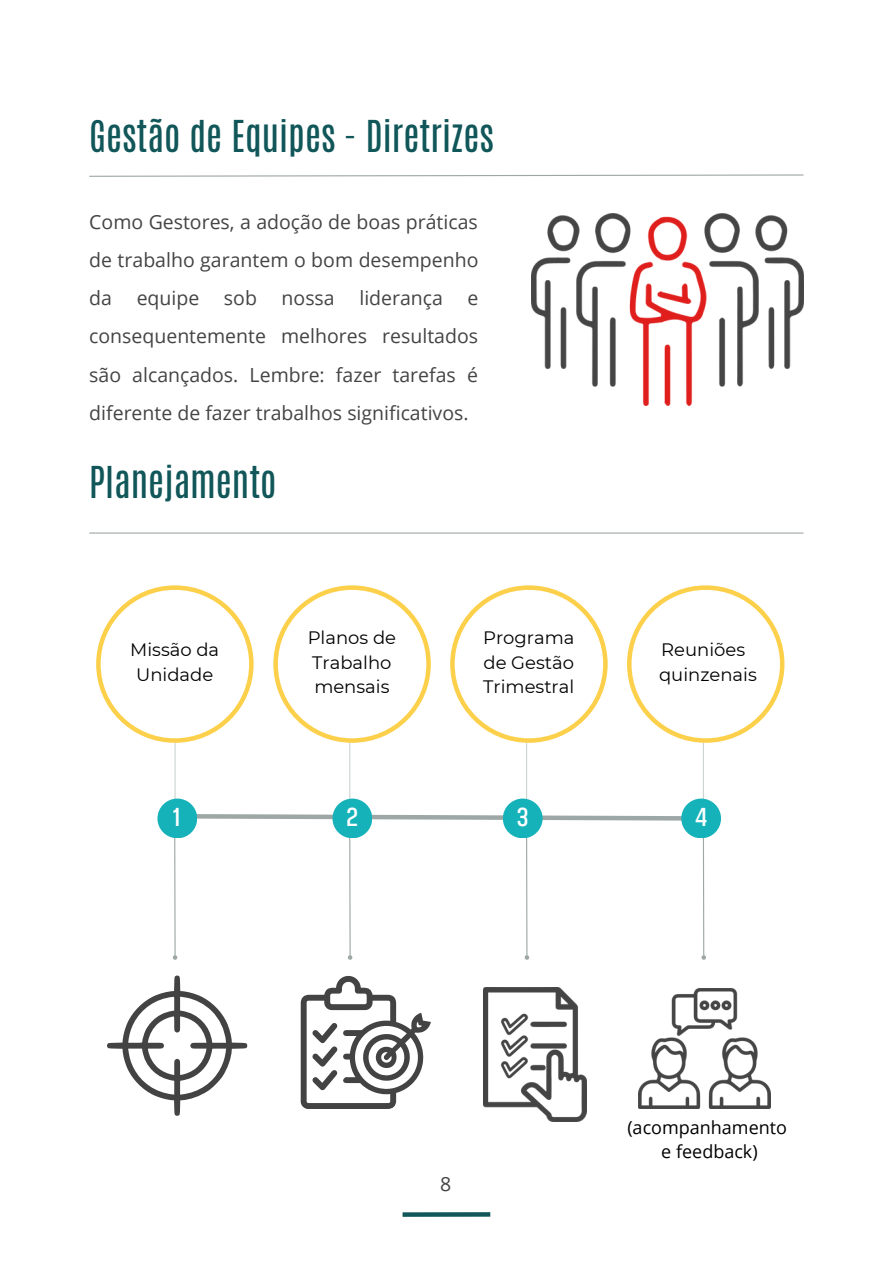
<style>
.page{position:relative;width:893px;height:1264px;background:#fff}
.page>*{position:absolute;margin:0;border:0;box-sizing:border-box;transform-origin:0 0}
.t1{font:36.75px "Antonio";color:#115659}
.t2{font:25.8px "Adirek Sans 500";color:#fff}
.t3{font:19.5px/38.2px "Open Sans";color:#444;text-align:justify}
.t4{font:18px/24.8px "Montserrat";color:#000}
.t5{font:18px/24.8px "Open Sans";color:#000;text-align:center}
</style>
<div class="page">
<svg style="left:89px;top:174px;width:715px;height:3px"></svg>
<hr style="left:89px;top:532px;width:714px;height:1px;background:#9da7a5">
<svg style="left:402px;top:1212px;width:88px;height:4px"></svg>
<svg style="left:196px;top:811px;width:486px;height:12px"></svg>
<hr style="left:174px;top:735px;width:2px;height:83px;background:#cbd4d2">
<hr style="left:349px;top:730px;width:1px;height:84px;background:#cbd4d2">
<hr style="left:349px;top:824px;width:1px;height:131px;background:#9da7a5">
<svg style="left:347px;top:954px;width:6px;height:6px"></svg>
<hr style="left:526px;top:824px;width:1px;height:131px;background:#9da7a5">
<svg style="left:524px;top:954px;width:6px;height:6px"></svg>
<hr style="left:702px;top:824px;width:2px;height:131px;background:#9da7a5">
<svg style="left:701px;top:954px;width:5px;height:6px"></svg>
<hr style="left:174px;top:824px;width:2px;height:131px;background:#9da7a5">
<svg style="left:172px;top:954px;width:6px;height:6px"></svg>
<hr style="left:526px;top:730px;width:1px;height:84px;background:#cbd4d2">
<hr style="left:702px;top:730px;width:2px;height:84px;background:#cbd4d2">
<svg style="left:96px;top:585px;width:157px;height:157px"></svg>
<svg style="left:273px;top:585px;width:158px;height:157px"></svg>
<svg style="left:450px;top:585px;width:157px;height:157px"></svg>
<svg style="left:627px;top:585px;width:157px;height:157px"></svg>
<svg style="left:107px;top:975px;width:140px;height:141px"></svg>
<svg style="left:300px;top:975px;width:131px;height:133px"></svg>
<div style="left:157px;top:798px;width:40px;height:40px;background:#15b2ba;border-radius:50%"></div>
<div style="left:332px;top:798px;width:40px;height:40px;background:#15b2ba;border-radius:50%"></div>
<div style="left:503px;top:798px;width:39px;height:40px;background:#15b2ba;border-radius:50%"></div>
<div style="left:681px;top:798px;width:40px;height:40px;background:#15b2ba;border-radius:50%"></div>
<img style="left:531px;top:213px;width:272px;height:192px">
<img style="left:483px;top:987px;width:103px;height:134px">
<img style="left:638px;top:988px;width:132px;height:120px">
<h1 class="t1" style="left:89px;top:110px;width:406px">Gestão de Equipes - Diretrizes</h1>
<p class="t3" style="left:89px;top:202px;width:390px">Como Gestores, a adoção de boas práticas de trabalho garantem o bom desempenho da</p>
<p class="t3" style="left:137px;top:278px;width:64px">equipe</p>
<p class="t3" style="left:224px;top:278px;width:34px">sob</p>
<p class="t3" style="left:281px;top:278px;width:55px">nossa</p>
<p class="t3" style="left:359px;top:278px;width:85px">liderança</p>
<p class="t3" style="left:89px;top:278px;width:391px;text-indent:378px">e consequentemente melhores resultados são alcançados. Lembre: fazer tarefas é diferente de fazer trabalhos significativos.</p>
<h1 class="t1" style="left:89px;top:456px;width:189px">Planejamento</h1>
<p class="t4" style="left:130px;top:637px;width:91px;text-align:center">Missão da<br>Unidade</p>
<p class="t4" style="left:308px;top:625px;width:90px">Planos de<br>Trabalho mensais</p>
<p class="t4" style="left:483px;top:625px;width:93px;text-align:justify">Programa de Gestão Trimestral</p>
<p class="t4" style="left:659px;top:637px;width:99px">Reuniões quinzenais</p>
<h2 class="t2" style="left:173px;top:801px;width:10px">1</h2>
<h2 class="t2" style="left:346px;top:801px;width:13px">2</h2>
<h2 class="t2" style="left:517px;top:801px;width:13px">3</h2>
<h2 class="t2" style="left:695px;top:801px;width:13px">4</h2>
<p class="t3" style="left:440px;top:1164px;width:13px">8</p>
<p class="t5" style="left:627px;top:1114px;width:161px">(acompanhamento e feedback)</p>
</div>
